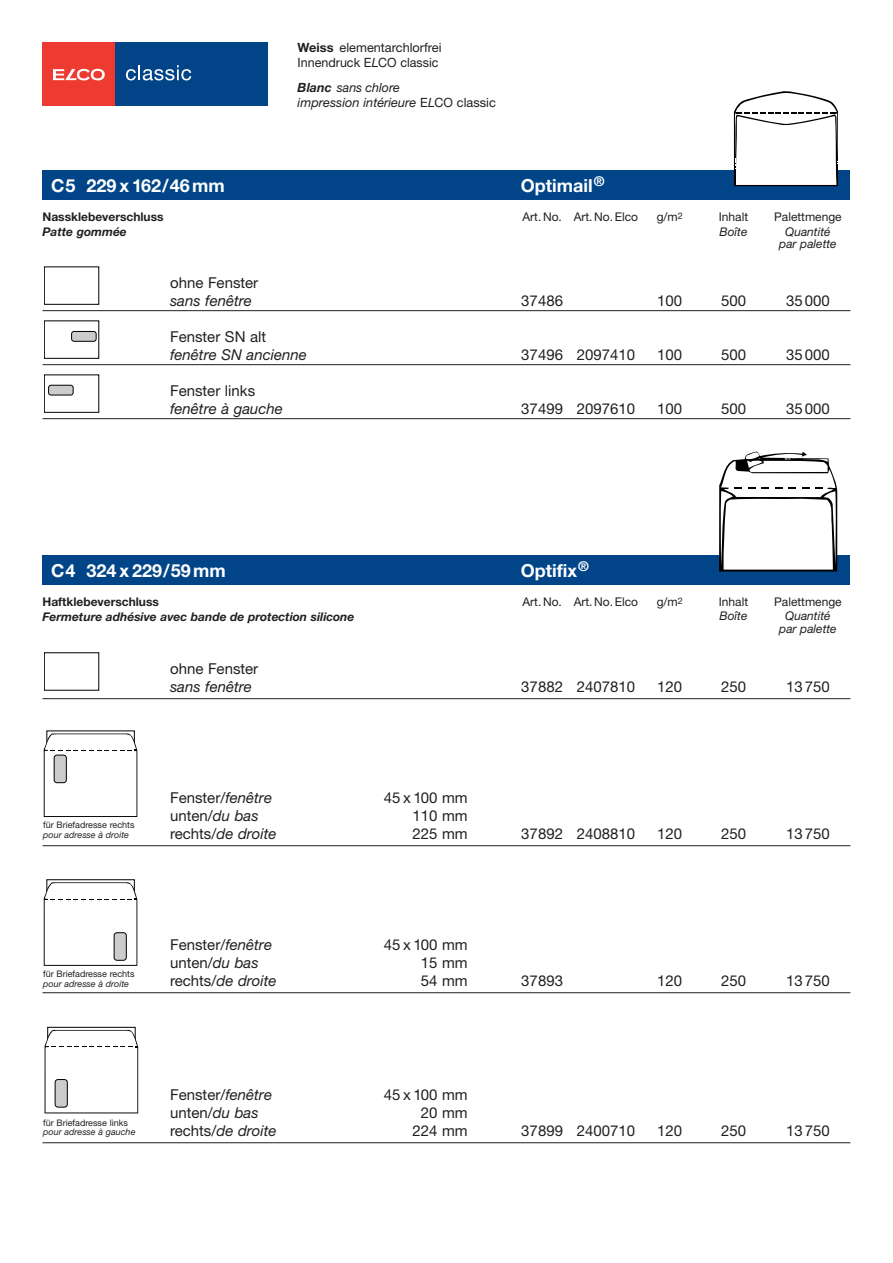
<style>
.page{position:relative;width:893px;height:1263px;background:#fff}
.page>*{position:absolute;margin:0;border:0;box-sizing:border-box;transform-origin:0 0}
.t1{font:700 18px "Helvetica Neue";color:#fff}
.t2{font:15px "Helvetica Neue";color:#231f20}
.t3{font:italic 15px "Helvetica Neue";color:#231f20}
.t4{font:italic 12.75px/15px "Helvetica Neue";color:#231f20}
.t5{font:12.75px/15px "Helvetica Neue";color:#231f20}
.t6{font:12px "Helvetica Neue";color:#231f20}
.t7{font:italic 700 12px "Helvetica Neue";color:#231f20}
.t8{font:italic 12px/12.8px "Helvetica Neue";color:#231f20;text-align:center}
.t9{font:700 12px "Helvetica Neue";color:#231f20}
.t10{font:9px "Helvetica Neue";color:#231f20}
.t11{font:italic 9px "Helvetica Neue";color:#231f20}
.s1{font-weight:700}
.s2{font-style:italic}
.s3{font-style:normal}
</style>
<div class="page">
<div style="left:43px;top:170px;width:807px;height:30px;background:#014588"></div>
<hr style="left:43px;top:310px;width:807px;height:1px;background:#231f20">
<hr style="left:43px;top:364px;width:807px;height:1px;background:#231f20">
<hr style="left:43px;top:418px;width:807px;height:1px;background:#231f20">
<div style="left:44px;top:375px;width:55px;height:38px;border:1px solid #000"></div>
<div style="left:49px;top:385px;width:24px;height:10px;background:#ccc;border-radius:2px"></div>
<div style="left:48px;top:385px;width:25px;height:10px;border:1px solid #000;border-radius:2px"></div>
<div style="left:44px;top:321px;width:55px;height:38px;border:1px solid #000"></div>
<div style="left:72px;top:331px;width:24px;height:10px;background:#ccc;border-radius:2px"></div>
<div style="left:71px;top:331px;width:25px;height:10px;border:1px solid #000;border-radius:2px"></div>
<div style="left:44px;top:267px;width:55px;height:38px;border:1px solid #000"></div>
<svg style="left:733px;top:91px;width:105px;height:95px"></svg>
<div style="left:43px;top:555px;width:807px;height:30px;background:#014588"></div>
<hr style="left:43px;top:698px;width:807px;height:1px;background:#231f20">
<hr style="left:43px;top:845px;width:807px;height:1px;background:#231f20">
<hr style="left:43px;top:992px;width:807px;height:1px;background:#231f20">
<hr style="left:43px;top:1142px;width:807px;height:1px;background:#231f20">
<svg style="left:44px;top:882px;width:93px;height:84px"></svg>
<div style="left:114px;top:933px;width:12px;height:27px;background:#ccc;border-radius:3px"></div>
<div style="left:114px;top:932px;width:13px;height:28px;border:1px solid #000;border-radius:3px"></div>
<svg style="left:44px;top:733px;width:93px;height:84px"></svg>
<div style="left:54px;top:755px;width:12px;height:28px;background:#ccc;border-radius:3px"></div>
<div style="left:54px;top:755px;width:13px;height:28px;border:1px solid #000;border-radius:3px"></div>
<div style="left:48px;top:1027px;width:87px;height:12px;background:#f3f3f3"></div>
<div style="left:47px;top:1027px;width:89px;height:12px;border:1px solid #000"></div>
<svg style="left:45px;top:1030px;width:93px;height:83px"></svg>
<div style="left:55px;top:1079px;width:12px;height:28px;background:#ccc;border-radius:3px"></div>
<div style="left:55px;top:1079px;width:13px;height:28px;border:1px solid #000;border-radius:3px"></div>
<svg style="left:719px;top:451px;width:118px;height:121px"></svg>
<div style="left:43px;top:43px;width:225px;height:63px;background:#014588"></div>
<div style="left:43px;top:43px;width:72px;height:63px;background:#ee3b32"></div>
<svg style="left:53px;top:69px;width:52px;height:12px"></svg>
<svg style="left:126px;top:65px;width:65px;height:15px"></svg>
<p class="t5" style="left:298px;top:41px;width:145px"><span class="s1">Weiss</span> elementarchlorfrei<br>Innendruck E<span class="s2">L</span>CO classic</p>
<p class="t4" style="left:298px;top:81px;width:200px"><span class="s1">Blanc</span> sans chlore<br>impression intérieure <span class="s3">E</span>L<span class="s3">CO classic</span></p>
<p class="t1" style="left:51px;top:180px;width:175px">C5 229 x 162/46mm</p>
<p class="t1" style="left:521px;top:180px;width:85px">Optimail<sup>®</sup></p>
<p class="t9" style="left:43px;top:213px;width:123px">Nassklebeverschluss</p>
<p class="t7" style="left:43px;top:228px;width:86px">Patte gommée</p>
<p class="t6" style="left:522px;top:213px;width:117px">Art.No. Art.No. Elco</p>
<p class="t6" style="left:657px;top:213px;width:28px">g/m<sup>2</sup></p>
<p class="t6" style="left:719px;top:213px;width:31px">Inhalt</p>
<p class="t6" style="left:774px;top:213px;width:69px">Palettmenge</p>
<p class="t8" style="left:719px;top:226px;width:29px">Boîte</p>
<p class="t8" style="left:779px;top:226px;width:59px">Quantité par palette</p>
<p class="t2" style="left:170px;top:277px;width:90px">ohne Fenster</p>
<p class="t3" style="left:170px;top:295px;width:83px">sans fenêtre</p>
<p class="t2" style="left:521px;top:295px;width:43px">37486</p>
<p class="t2" style="left:657px;top:295px;width:27px">100</p>
<p class="t2" style="left:721px;top:295px;width:27px">500</p>
<p class="t2" style="left:786px;top:295px;width:45px">35 000</p>
<p class="t2" style="left:170px;top:331px;width:98px">Fenster SN alt</p>
<p class="t3" style="left:170px;top:349px;width:138px">fenêtre SN ancienne</p>
<p class="t2" style="left:521px;top:349px;width:115px">37496 2097410</p>
<p class="t2" style="left:657px;top:349px;width:27px">100</p>
<p class="t2" style="left:721px;top:349px;width:27px">500</p>
<p class="t2" style="left:786px;top:349px;width:45px">35 000</p>
<p class="t2" style="left:170px;top:385px;width:87px">Fenster links</p>
<p class="t3" style="left:170px;top:403px;width:114px">fenêtre à gauche</p>
<p class="t2" style="left:521px;top:403px;width:115px">37499 2097610</p>
<p class="t2" style="left:657px;top:403px;width:27px">100</p>
<p class="t2" style="left:721px;top:403px;width:27px">500</p>
<p class="t2" style="left:786px;top:403px;width:45px">35 000</p>
<p class="t1" style="left:51px;top:564px;width:176px">C4 324 x 229/59mm</p>
<p class="t1" style="left:521px;top:564px;width:70px">Optifix<sup>®</sup></p>
<p class="t6" style="left:522px;top:597px;width:117px">Art.No. Art.No. Elco</p>
<p class="t6" style="left:657px;top:597px;width:28px">g/m<sup>2</sup></p>
<p class="t6" style="left:719px;top:597px;width:31px">Inhalt</p>
<p class="t6" style="left:774px;top:597px;width:69px">Palettmenge</p>
<p class="t8" style="left:719px;top:611px;width:29px">Boîte</p>
<p class="t8" style="left:779px;top:611px;width:59px">Quantité par palette</p>
<p class="t9" style="left:43px;top:597px;width:118px">Haftklebeverschluss</p>
<p class="t7" style="left:43px;top:612px;width:313px">Fermeture adhésive avec bande de protection silicone</p>
<p class="t2" style="left:170px;top:663px;width:90px">ohne Fenster</p>
<p class="t3" style="left:170px;top:681px;width:83px">sans fenêtre</p>
<p class="t2" style="left:521px;top:681px;width:115px">37882 2407810</p>
<p class="t2" style="left:657px;top:681px;width:27px">120</p>
<p class="t2" style="left:721px;top:681px;width:27px">250</p>
<p class="t2" style="left:786px;top:681px;width:45px">13 750</p>
<p class="t10" style="left:43px;top:822px;width:93px">für Briefadresse rechts</p>
<p class="t11" style="left:43px;top:831px;width:87px">pour adresse à droite</p>
<p class="t2" style="left:170px;top:792px;width:104px">Fenster/<span class="s2">fenêtre</span></p>
<p class="t2" style="left:384px;top:792px;width:85px">45 x 100 mm</p>
<p class="t2" style="left:170px;top:810px;width:90px">unten/<span class="s2">du bas</span></p>
<p class="t2" style="left:413px;top:810px;width:57px">110 mm</p>
<p class="t3" style="left:170px;top:828px;width:108px"><span class="s3">rechts/</span>de droite</p>
<p class="t2" style="left:413px;top:828px;width:57px">225 mm</p>
<p class="t2" style="left:521px;top:828px;width:115px">37892 2408810</p>
<p class="t2" style="left:657px;top:828px;width:27px">120</p>
<p class="t2" style="left:721px;top:828px;width:27px">250</p>
<p class="t2" style="left:786px;top:828px;width:45px">13 750</p>
<p class="t10" style="left:43px;top:971px;width:93px">für Briefadresse rechts</p>
<p class="t11" style="left:43px;top:980px;width:87px">pour adresse à droite</p>
<p class="t2" style="left:170px;top:939px;width:104px">Fenster/<span class="s2">fenêtre</span></p>
<p class="t2" style="left:384px;top:939px;width:85px">45 x 100 mm</p>
<p class="t2" style="left:170px;top:957px;width:90px">unten/<span class="s2">du bas</span></p>
<p class="t2" style="left:421px;top:957px;width:48px">15 mm</p>
<p class="t3" style="left:170px;top:975px;width:108px"><span class="s3">rechts/</span>de droite</p>
<p class="t2" style="left:421px;top:975px;width:48px">54 mm</p>
<p class="t2" style="left:521px;top:975px;width:43px">37893</p>
<p class="t2" style="left:657px;top:975px;width:27px">120</p>
<p class="t2" style="left:721px;top:975px;width:27px">250</p>
<p class="t2" style="left:786px;top:975px;width:45px">13 750</p>
<p class="t10" style="left:43px;top:1119px;width:86px">für Briefadresse links</p>
<p class="t11" style="left:43px;top:1129px;width:94px">pour adresse à gauche</p>
<p class="t2" style="left:170px;top:1089px;width:104px">Fenster/<span class="s2">fenêtre</span></p>
<p class="t2" style="left:384px;top:1089px;width:85px">45 x 100 mm</p>
<p class="t2" style="left:170px;top:1107px;width:90px">unten/<span class="s2">du bas</span></p>
<p class="t2" style="left:421px;top:1107px;width:48px">20 mm</p>
<p class="t3" style="left:170px;top:1125px;width:108px"><span class="s3">rechts/</span>de droite</p>
<p class="t2" style="left:413px;top:1125px;width:57px">224 mm</p>
<p class="t2" style="left:521px;top:1125px;width:115px">37899 2400710</p>
<p class="t2" style="left:657px;top:1125px;width:27px">120</p>
<p class="t2" style="left:721px;top:1125px;width:27px">250</p>
<p class="t2" style="left:786px;top:1125px;width:45px">13 750</p>
</div>
